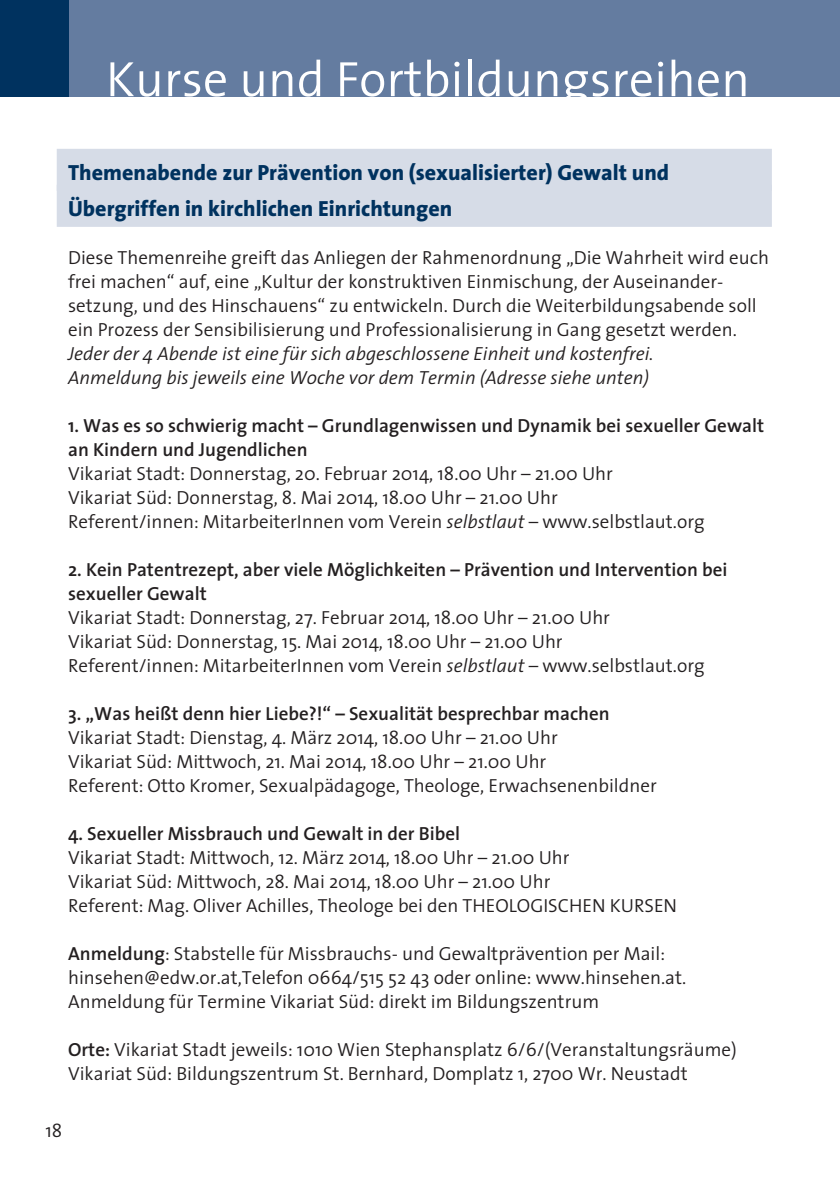
<style>
.page{position:relative;width:840px;height:1191px;background:#fff}
.page>*{position:absolute;margin:0;border:0;box-sizing:border-box;transform-origin:0 0}
.t1{font:300 50px "The Sans";color:#fff}
.t2{font:800 22px/36px "The Sans";color:#00325f}
.t3{font:300 19px/24px "The Sans";color:#231f20}
.t4{font:600 19px/24px "The Sans";color:#231f20}
.t5{font:italic 300 19px/24px "The Sans";color:#231f20}
.s1{font-style:italic}
.s2{font-weight:600}
</style>
<div class="page">
<div style="left:57px;top:149px;width:714px;height:42px;background:#d6dce7"></div>
<div style="left:57px;top:185px;width:714px;height:42px;background:#d6dce7"></div>
<div style="left:0;top:0;width:839px;height:96px;background:#647ca0"></div>
<div style="left:0;top:0;width:68px;height:96px;background:#00325f"></div>
<h1 class="t1" style="left:106px;top:38px;width:645px">Kurse und Fortbildungsreihen</h1>
<p class="t2" style="left:68px;top:154px;width:602px">Themenabende zur Prävention von (sexualisierter) Gewalt und<br>Übergriffen in kirchlichen Einrichtungen</p>
<p class="t3" style="left:68px;top:245px;width:702px">Diese Themenreihe greift das Anliegen der Rahmenordnung „Die Wahrheit wird euch frei machen“ auf, eine „Kultur der konstruktiven Einmischung, der Auseinander&shy;setzung, und des Hinschauens“ zu entwickeln. Durch die Weiterbildungsabende soll ein Prozess der Sensibilisierung und Professionalisierung in Gang gesetzt werden.</p>
<p class="t5" style="left:68px;top:341px;width:586px">Jeder der 4 Abende ist eine für sich abgeschlossene Einheit und kostenfrei.<br>Anmeldung bis jeweils eine Woche vor dem Termin (Adresse siehe unten)</p>
<p class="t4" style="left:68px;top:413px;width:697px">1. Was es so schwierig macht – Grundlagenwissen und Dynamik bei sexueller Gewalt an Kindern und Jugendlichen</p>
<p class="t3" style="left:68px;top:461px;width:637px">Vikariat Stadt: Donnerstag, 20. Februar 2014, 18.00 Uhr – 21.00 Uhr<br>Vikariat Süd: Donnerstag, 8. Mai 2014, 18.00 Uhr – 21.00 Uhr<br>Referent/innen: MitarbeiterInnen vom Verein <span class="s1">selbstlaut</span> – www.selbstlaut.org</p>
<p class="t4" style="left:68px;top:557px;width:660px">2. Kein Patentrezept, aber viele Möglichkeiten – Prävention und Intervention bei sexueller Gewalt</p>
<p class="t3" style="left:68px;top:605px;width:637px">Vikariat Stadt: Donnerstag, 27. Februar 2014, 18.00 Uhr – 21.00 Uhr<br>Vikariat Süd: Donnerstag, 15. Mai 2014, 18.00 Uhr – 21.00 Uhr<br>Referent/innen: MitarbeiterInnen vom Verein <span class="s1">selbstlaut</span> – www.selbstlaut.org</p>
<p class="t4" style="left:68px;top:701px;width:543px">3. „Was heißt denn hier Liebe?!“ – Sexualität besprechbar machen</p>
<p class="t3" style="left:68px;top:725px;width:590px">Vikariat Stadt: Dienstag, 4. März 2014, 18.00 Uhr – 21.00 Uhr<br>Vikariat Süd: Mittwoch, 21. Mai 2014, 18.00 Uhr – 21.00 Uhr<br>Referent: Otto Kromer, Sexualpädagoge, Theologe, Erwachsenenbildner</p>
<p class="t4" style="left:68px;top:821px;width:393px">4. Sexueller Missbrauch und Gewalt in der Bibel</p>
<p class="t3" style="left:68px;top:845px;width:610px">Vikariat Stadt: Mittwoch, 12. März 2014, 18.00 Uhr – 21.00 Uhr<br>Vikariat Süd: Mittwoch, 28. Mai 2014, 18.00 Uhr – 21.00 Uhr<br>Referent: Mag. Oliver Achilles, Theologe bei den THEOLOGISCHEN KURSEN</p>
<p class="t3" style="left:68px;top:941px;width:617px"><span class="s2">Anmeldung</span>: Stabstelle für Missbrauchs- und Gewaltprävention per Mail: hinsehen@edw.or.at,Telefon 0664/515 52 43 oder online: www.hinsehen.at.<br>Anmeldung für Termine Vikariat Süd: direkt im Bildungszentrum</p>
<p class="t3" style="left:68px;top:1037px;width:670px"><span class="s2">Orte:</span> Vikariat Stadt jeweils: 1010 Wien Stephansplatz 6/6/(Veranstaltungsräume)<br>Vikariat Süd: Bildungszentrum St. Bernhard, Domplatz 1, 2700 Wr. Neustadt</p>
<p class="t3" style="left:45px;top:1117px;width:18px">18</p>
</div>
